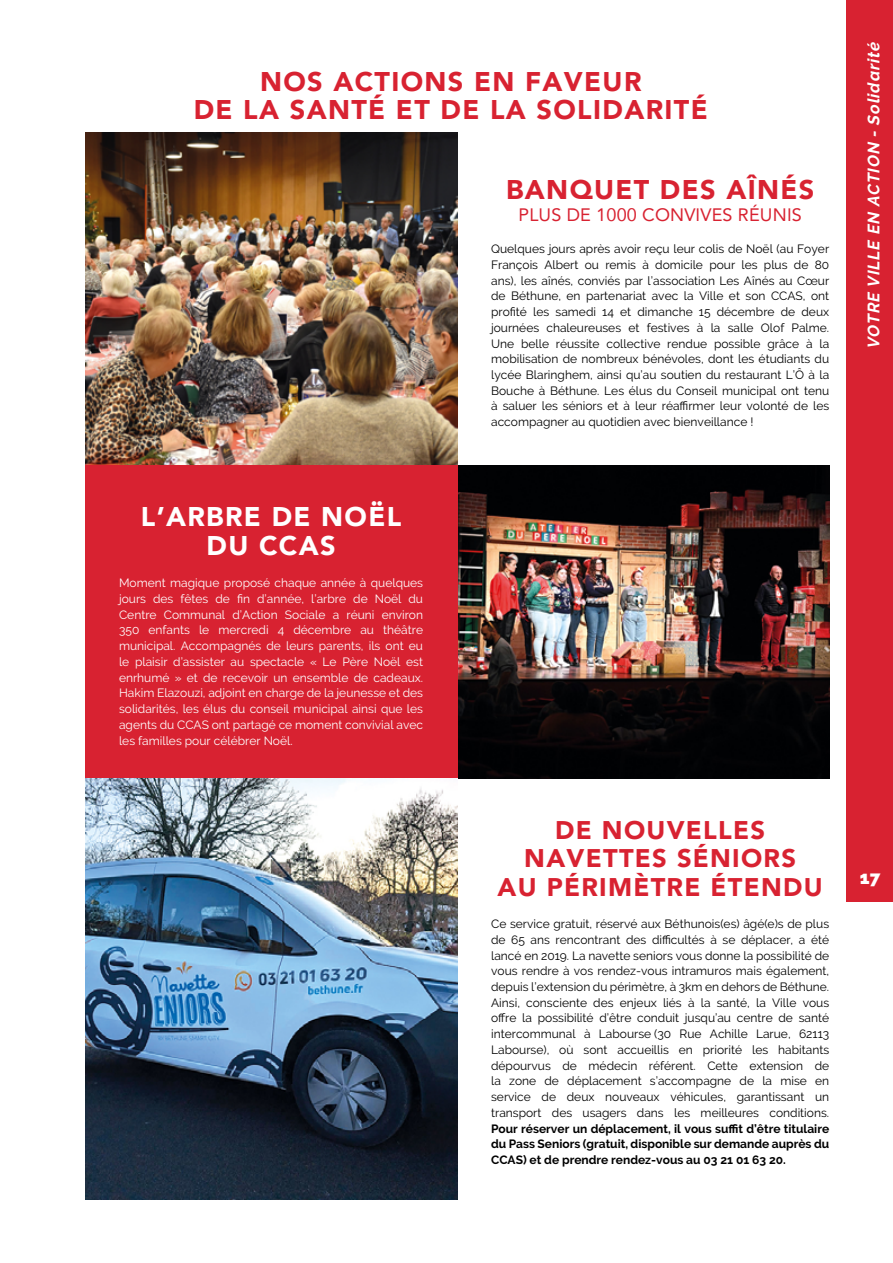
<style>
.page{position:relative;width:893px;height:1263px;background:#fff}
.page>*{position:absolute;margin:0;border:0;box-sizing:border-box;transform-origin:0 0}
.t1{font:900 27px/28.5px "Avenir";letter-spacing:.05em;color:#d82231;text-align:center}
.t2{font:900 27px/28.5px "Avenir";letter-spacing:.05em;color:#fff;text-align:center}
.t3{font:900 25.5px/28.5px "Avenir";letter-spacing:.05em;color:#d82231;text-align:center}
.t4{font:18px "Avenir";letter-spacing:.01em;color:#d82231}
.t5{font:900 18px "Raleway";color:#fff}
.t6{font:italic 700 16.5px "Raleway";letter-spacing:.05em;color:#fff}
.t7{font:12px/15.8px "Raleway";color:#000;text-align:justify}
.t8{font:12px/15.8px "Raleway";color:#fff;text-align:justify}
.t9{font:700 12px/15.8px "Raleway";color:#000;text-align:justify}
</style>
<div class="page">
<div style="left:846px;top:0;width:47px;height:901px;background:#d82231"></div>
<img style="left:457px;top:466px;width:372px;height:312px">
<img style="left:85px;top:778px;width:372px;height:421px">
<img style="left:85px;top:133px;width:372px;height:333px">
<div style="left:85px;top:466px;width:372px;height:312px;background:#d82231"></div>
<h1 class="t1" style="left:194px;top:66px;width:515px">NOS ACTIONS EN FAVEUR<br>DE LA SANTÉ ET DE LA SOLIDARITÉ</h1>
<h1 class="t2" style="left:141px;top:502px;width:262px">L’ARBRE DE NOËL<br>DU CCAS</h1>
<p class="t8" style="left:119px;top:575px;width:306px">Moment magique proposé chaque année à quelques jours des fêtes de fin d’année, l’arbre de Noël du Centre Communal d’Action Sociale a réuni environ 350 enfants le mercredi 4 décembre au théâtre municipal. Accompagnés de leurs parents, ils ont eu le plaisir d’assister au spectacle « Le Père Noël est enrhumé » et de recevoir un ensemble de cadeaux.<br>Hakim Elazouzi, adjoint en charge de la jeunesse et des solidarités, les élus du conseil municipal ainsi que les agents du CCAS ont partagé ce moment convivial avec les familles pour célébrer Noël.</p>
<h1 class="t1" style="left:506px;top:175px;width:310px">BANQUET DES AÎNÉS</h1>
<h3 class="t4" style="left:518px;top:200px;width:285px">PLUS DE 1000 CONVIVES RÉUNIS</h3>
<p class="t7" style="left:491px;top:241px;width:340px">Quelques jours après avoir reçu leur colis de Noël (au Foyer François Albert ou remis à domicile pour les plus de 80 ans), les aînés, conviés par l’association Les Aînés au Cœur de Béthune, en partenariat avec la Ville et son CCAS, ont profité les samedi 14 et dimanche 15 décembre de deux journées chaleureuses et festives à la salle Olof Palme.<br>Une belle réussite collective rendue possible grâceà</p>
<p class="t7" style="left:491px;top:335px;width:340px;text-align:left;text-indent:328px">la mobilisation de nombreux bénévoles, dont les étudiants du lycée Blaringhem, ainsi qu’au soutien du restaurant L’Ô à la Bouche à Béthune. Les élus du Conseil municipal ont tenu à saluer les séniors et à leur réaffirmer leur volonté de les accompagner au quotidien avec bienveillance !</p>
<h2 class="t3" style="left:498px;top:815px;width:327px">DE NOUVELLES<br>NAVETTES SÉNIORS<br>AU PÉRIMÈTRE ÉTENDU</h2>
<p class="t7" style="left:491px;top:916px;width:340px">Ce service gratuit, réservé aux Béthunois(es) âgé(e)s de plus de 65 ans rencontrant des difficultés à se déplacer, a été lancé en 2019. La navette seniors vous donne la possibilité de vous rendre à vos rendez-vous intramuros mais également, depuis l’extension du périmètre, à 3km en dehors de Béthune.<br>Ainsi, consciente des enjeux liés à la santé, la Ville vous offre la possibilité d’être conduit jusqu’au centre de santé intercommunal à Labourse (30 Rue Achille Larue, 62113<br>Labourse), où sont accueillis en priorité les habitants dépourvus de médecin référent. Cette extension de la zone de déplacement s’accompagne de la mise en service de deux nouveaux véhicules, garantissant un transport des usagers dans les meilleures conditions.</p>
<p class="t9" style="left:491px;top:1121px;width:340px">Pour réserver un déplacement, il vous suffit d’être titulaire du Pass Seniors (gratuit, disponible sur demande auprès du CCAS) et de prendre rendez-vous au 03 21 01 63 20.</p>
<h3 class="t6" style="left:864px;top:348px;width:308px;rotate:-90deg">VOTRE VILLE EN ACTION - Solidarité</h3>
<h3 class="t5" style="left:860px;top:868px;width:22px">17</h3>
</div>
